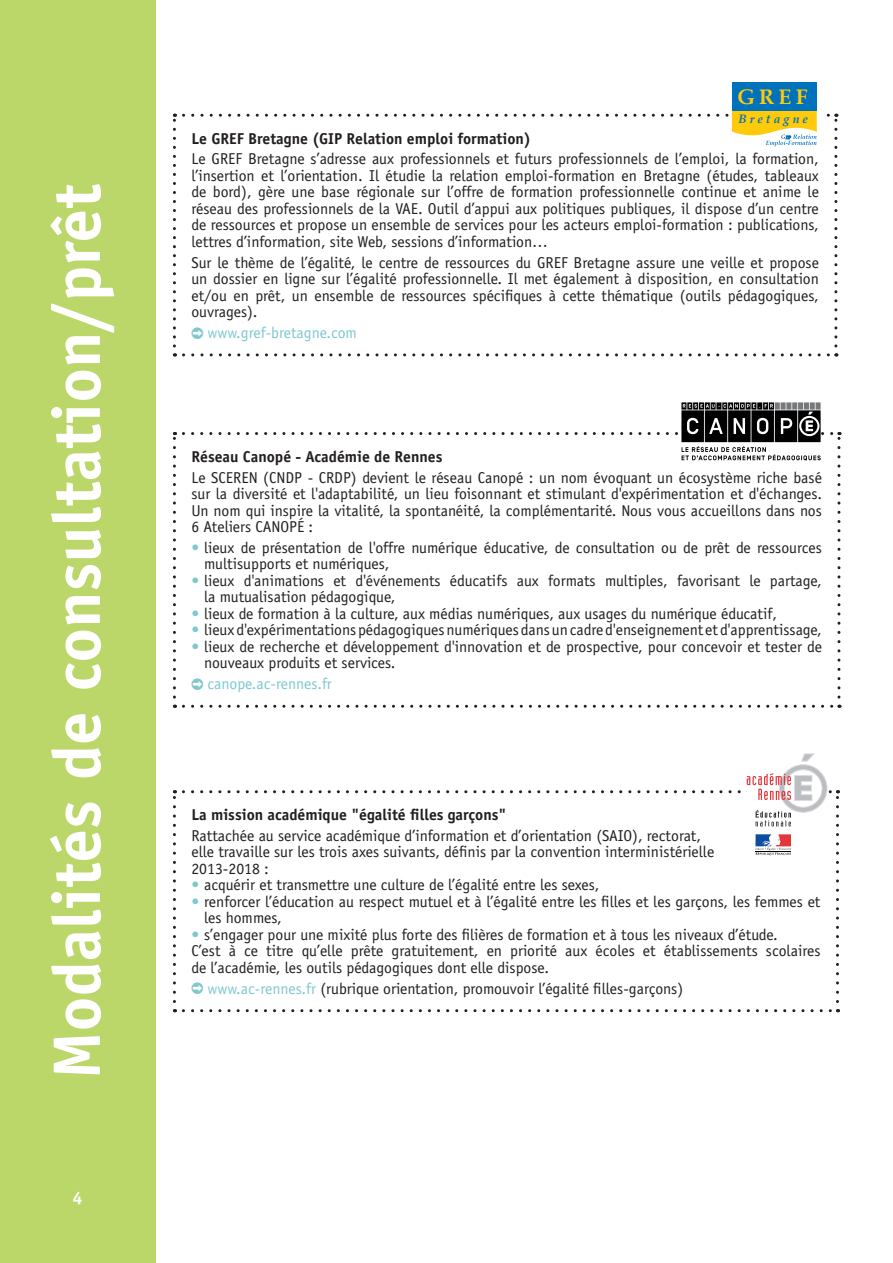
<style>
.page{position:relative;width:893px;height:1263px;background:#fff}
.page>*{position:absolute;margin:0;border:0;box-sizing:border-box;transform-origin:0 0}
.onglet{font:700 67.5px "Officina Sans Std";color:#fff}
.t1{font:700 21px "Book Antiqua";color:#feca0a}
.t2{font:700 18px "Officina Sans Std";color:#fff}
.texte_courant_epacem{font:15.75px/16.5px "Officina Sans Std";color:#231f20}
.texte_courant{font:15.75px "Officina Sans Std";color:#231f20}
.etablissement{font:700 15.75px "Officina Sans Std";color:#231f20}
.texte_courant-2{font:15.75px "Officina Sans Std";color:#7fc8d0}
.texte_courant_epacem-2{font:15.75px "Officina Sans Std";color:#7fc8d0}
.t3{font:italic 700 12.15px "Book Antiqua";letter-spacing:.25em;color:#0072bc}
.s1{color:#7fc8d0}
</style>
<div class="page">
<hr style="left:892px;top:0;width:1px;height:1263px;background:#bbd76a">
<div style="left:0;top:0;width:155px;height:1263px;background:#bbd76a"></div>
<svg style="left:173px;top:114px;width:3px;height:232px"></svg>
<svg style="left:183px;top:353px;width:654px;height:3px"></svg>
<svg style="left:173px;top:432px;width:3px;height:265px"></svg>
<svg style="left:183px;top:705px;width:657px;height:3px"></svg>
<svg style="left:173px;top:790px;width:3px;height:211px"></svg>
<svg style="left:183px;top:1009px;width:655px;height:3px"></svg>
<div style="left:732px;top:82px;width:85px;height:28px;background:#0072bc"></div>
<svg style="left:183px;top:110px;width:654px;height:236px"></svg>
<svg style="left:183px;top:402px;width:657px;height:295px"></svg>
<svg style="left:183px;top:753px;width:656px;height:248px"></svg>
<p class="onglet" style="left:35px;top:1079px;width:896px;rotate:-90deg">Modalités de consultation/prêt</p>
<p class="t2" style="left:73px;top:1186px;width:12px">4</p>
<p class="t1" style="left:737px;top:85px;width:71px">GREF</p>
<p class="t3" style="left:739px;top:112px;width:71px">Bretagne</p>
<p class="etablissement" style="left:191px;top:128px;width:341px">Le GREF Bretagne (GIP Relation emploi formation)</p>
<p class="texte_courant_epacem" style="left:191px;top:151px;width:629px;text-align:justify">Le GREF Bretagne s’adresse aux professionnels et futurs professionnels de l’emploi, la formation, l’insertion et l’orientation. Il étudie la relation emploi-formation en Bretagne (études, tableaux de bord), gère une base régionale sur l’offre de formation professionnelle continue et anime le réseau des professionnels de la VAE. Outil d’appui aux politiques publiques, il dispose d’un centre de ressources et propose un ensemble de services pour les acteurs emploi-formation : publications, lettres d’information, site Web, sessions d’information…</p>
<p class="texte_courant_epacem" style="left:191px;top:254px;width:629px;text-align:justify">Sur le thème de l’égalité, le centre de ressources du GREF Bretagne assure une veille et propose un dossier en ligne sur l’égalité professionnelle. Il met également à disposition, en consultation et/ou en prêt, un ensemble de ressources spécifiques à cette thématique (outils pédagogiques, ouvrages).</p>
<p class="texte_courant-2" style="left:208px;top:323px;width:151px">www.gref-bretagne.com</p>
<p class="etablissement" style="left:191px;top:447px;width:253px">Réseau Canopé - Académie de Rennes</p>
<p class="texte_courant_epacem" style="left:191px;top:469px;width:632px;text-align:justify">Le SCEREN (CNDP - CRDP) devient le réseau Canopé : un nom évoquant un écosystème riche basé sur la diversité et l'adaptabilité, un lieu foisonnant et stimulant d'expérimentation et d'échanges.<br>Un nom qui inspire la vitalité, la spontanéité, la complémentarité. Nous vous accueillons dans nos 6 Ateliers CANOPÉ :</p>
<p class="texte_courant_epacem" style="left:204px;top:539px;width:619px;text-indent:-13px"><span class="s1">•</span> lieux de présentation de l'offre numérique éducative, de consultation ou de prêt de ressources multisupports et numériques,</p>
<p class="texte_courant_epacem" style="left:204px;top:572px;width:619px;text-indent:-13px"><span class="s1">•</span> lieux d'animations et d'événements éducatifs aux formats multiples, favorisant le partage, la mutualisation pédagogique,</p>
<p class="texte_courant_epacem" style="left:191px;top:605px;width:587px"><span class="s1">•</span> lieux de formation à la culture, aux médias numériques, aux usages du numérique éducatif,</p>
<p class="texte_courant_epacem" style="left:191px;top:622px;width:632px"><span class="s1">•</span> lieux d'expérimentations pédagogiques numériques dans un cadre d'enseignement et d'apprentissage,</p>
<p class="texte_courant_epacem" style="left:204px;top:638px;width:619px;text-indent:-13px"><span class="s1">•</span> lieux de recherche et développement d'innovation et de prospective, pour concevoir et tester de nouveaux produits et services.</p>
<p class="texte_courant_epacem-2" style="left:208px;top:675px;width:126px">canope.ac-rennes.fr</p>
<p class="etablissement" style="left:191px;top:805px;width:316px">La mission académique "égalité filles garçons"</p>
<p class="texte_courant" style="left:191px;top:826px;width:511px">Rattachée au service académique d’information et d’orientation (SAIO), rectorat,</p>
<p class="texte_courant" style="left:191px;top:843px;width:524px">elle travaille sur les trois axes suivants, définis par la convention interministérielle</p>
<p class="texte_courant" style="left:191px;top:859px;width:79px">2013-2018 :</p>
<p class="texte_courant_epacem" style="left:191px;top:877px;width:409px"><span class="s1">•</span> acquérir et transmettre une culture de l’égalité entre les sexes,</p>
<p class="texte_courant_epacem" style="left:204px;top:893px;width:618px;text-indent:-13px"><span class="s1">•</span> renforcer l’éducation au respect mutuel et à l’égalité entre les filles et les garçons, les femmes et les hommes,</p>
<p class="texte_courant_epacem" style="left:191px;top:926px;width:588px"><span class="s1">•</span> s’engager pour une mixité plus forte des filières de formation et à tous les niveaux d’étude.</p>
<p class="texte_courant_epacem" style="left:191px;top:943px;width:631px">C’est à ce titre qu’elle prête gratuitement, en priorité aux écoles et établissements scolaires de l’académie, les outils pédagogiques dont elle dispose.</p>
<p class="texte_courant" style="left:208px;top:979px;width:477px"><span class="s1">www.ac-rennes.fr</span> (rubrique orientation, promouvoir l’égalité filles-garçons)</p>
</div>
